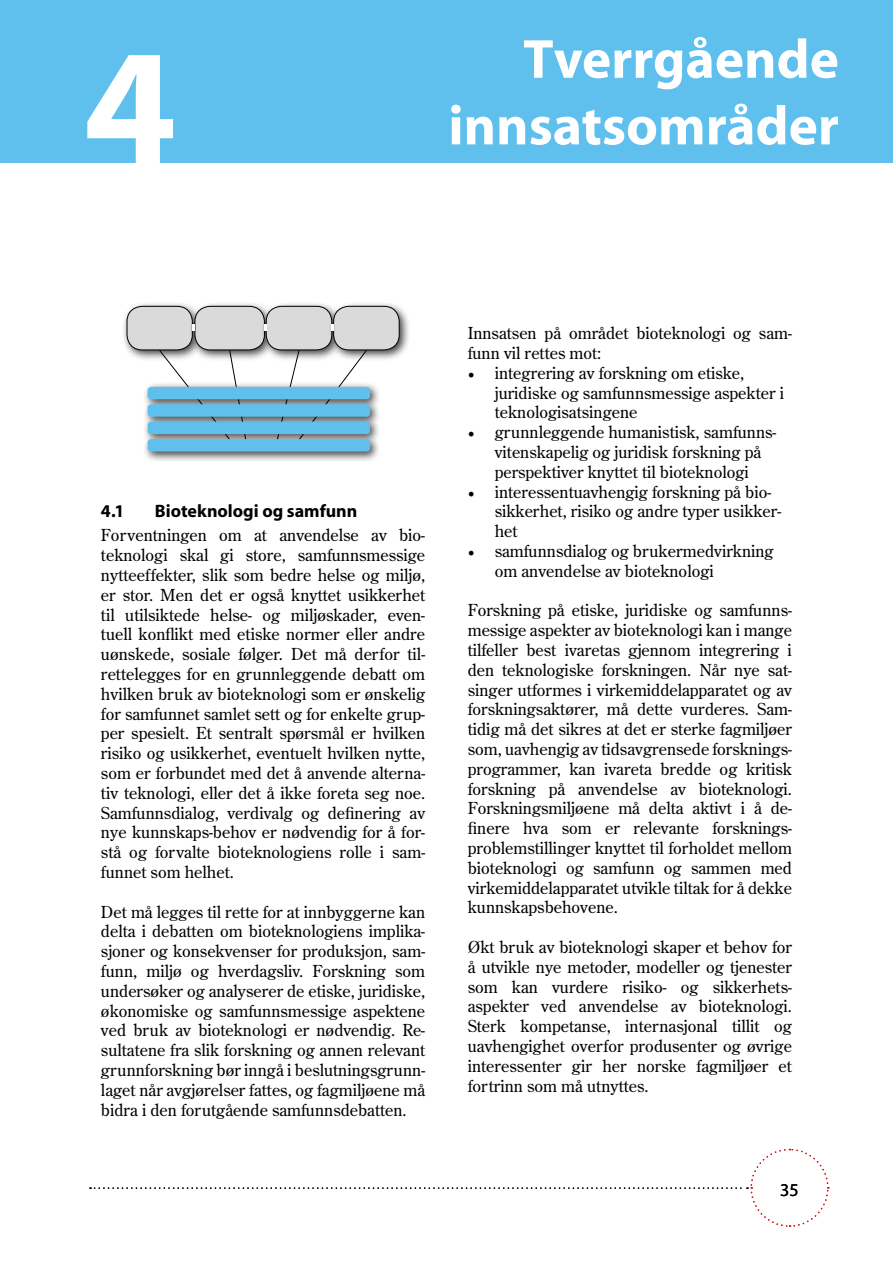
<style>
.page{position:relative;width:893px;height:1263px;background:#fff}
.page>*{position:absolute;margin:0;border:0;box-sizing:border-box;transform-origin:0 0}
.t1{font:700 168px "Dep Myriad";color:#fff}
.t2{font:700 55.5px/66.6px "Dep Myriad";color:#fff;text-align:right}
.t3{font:700 18px "Dep Myriad";color:#000}
.t4{font:18px "Dep Myriad";color:#000}
.t5{font:16.5px/19.8px "Dep Century Old Style";color:#000}
.s1{font-family:"Minion Pro";font-size:18px}
</style>
<div class="page">
<div style="left:0;top:0;width:893px;height:163px;background:#5fc0ee"></div>
<svg style="left:90px;top:1148px;width:739px;height:79px"></svg>
<svg style="left:290px;top:361px;width:69px;height:21px"></svg>
<svg style="left:167px;top:361px;width:69px;height:21px"></svg>
<div style="left:142px;top:382px;width:239px;height:29px;background:#000;opacity:.75"></div>
<div style="left:148px;top:387px;width:222px;height:12px;background:#5fc0ee;border-radius:3px"></div>
<div style="left:142px;top:399px;width:239px;height:29px;background:#000;opacity:.75"></div>
<div style="left:148px;top:404px;width:222px;height:13px;background:#5fc0ee;border-radius:3px"></div>
<div style="left:142px;top:416px;width:239px;height:30px;background:#000;opacity:.75"></div>
<div style="left:148px;top:422px;width:222px;height:12px;background:#5fc0ee;border-radius:3px"></div>
<div style="left:142px;top:434px;width:239px;height:29px;background:#000;opacity:.75"></div>
<div style="left:148px;top:439px;width:222px;height:12px;background:#5fc0ee;border-radius:3px"></div>
<div style="left:122px;top:301px;width:82px;height:60px;background:#000;opacity:.75"></div>
<div style="left:127px;top:306px;width:65px;height:44px;background:#dadada;border-radius:15px"></div>
<div style="left:127px;top:306px;width:65px;height:44px;border:1px solid #000;border-radius:15px"></div>
<div style="left:190px;top:301px;width:86px;height:60px;background:#000;opacity:.75"></div>
<div style="left:195px;top:306px;width:69px;height:44px;background:#dadada;border-radius:15px"></div>
<div style="left:195px;top:306px;width:70px;height:44px;border:1px solid #000;border-radius:15px"></div>
<div style="left:261px;top:301px;width:82px;height:60px;background:#000;opacity:.75"></div>
<div style="left:266px;top:306px;width:66px;height:44px;background:#dadada;border-radius:15px"></div>
<div style="left:266px;top:306px;width:66px;height:44px;border:1px solid #000;border-radius:15px"></div>
<div style="left:328px;top:301px;width:82px;height:60px;background:#000;opacity:.75"></div>
<div style="left:334px;top:306px;width:65px;height:44px;background:#dadada;border-radius:15px"></div>
<div style="left:333px;top:306px;width:66px;height:44px;border:1px solid #000;border-radius:15px"></div>
<svg style="left:192px;top:324px;width:3px;height:7px"></svg>
<svg style="left:264px;top:324px;width:2px;height:7px"></svg>
<svg style="left:332px;top:324px;width:2px;height:8px"></svg>
<h1 class="t1" style="left:83px;top:21px;width:95px">4</h1>
<h2 class="t2" style="left:448px;top:28px;width:392px">Tverrgående innsatsområder</h2>
<p class="t3" style="left:101px;top:502px;width:25px">4.1</p>
<p class="t3" style="left:155px;top:502px;width:204px">Bioteknologi og samfunn</p>
<p class="t5" style="left:101px;top:525px;width:326px;text-align:justify">Forventningen om at anvendelse av bio&shy;teknologi skal gi store, samfunnsmessige nytteeffekter, slik som bedre helse og miljø, er stor. Men det er også knyttet usikkerhet til utilsiktede helse- og miljøskader, even&shy;tuell konflikt med etiske normer eller andre uønskede, sosiale følger. Det må derfor til&shy;rettelegges for en grunnleggende debatt om hvilken bruk av bioteknologi som er ønskelig for samfunnet samlet sett og for enkelte grup&shy;per spesielt. Et sentralt spørsmål er hvilken risiko og usikkerhet, eventuelt hvilken nytte, som er forbundet med det å anvende alterna&shy;tiv teknologi, eller det å ikke foreta seg noe.<br>Samfunnsdialog, verdivalg og definering av nye kunnskaps-behov er nødvendig for å for&shy;stå og forvalte bioteknologiens rolle i sam&shy;funnet som helhet.</p>
<p class="t5" style="left:101px;top:901px;width:326px;text-align:justify">Det må legges til rette for at innbyggerne kan delta i debatten om bioteknologiens implika&shy;sjoner og konsekvenser for produksjon, sam&shy;funn, miljø og hverdagsliv. Forskning som undersøker og analyserer de etiske, juridiske, økonomiske og samfunnsmessige aspektene ved bruk av bioteknologi er nødvendig. Re&shy;sultatene fra slik forskning og annen relevant grunnforskning bør inngå i beslutningsgrunn&shy;laget når avgjørelser fattes, og fagmiljøene må bidra i den forutgående samfunnsdebatten.</p>
<p class="t5" style="left:468px;top:323px;width:326px">Innsatsen på området bioteknologi og sam&shy;funn vil rettes mot:</p>
<p class="t5" style="left:495px;top:363px;width:291px;text-indent:-27px"><span class="s1">•</span> integrering av forskning om etiske, juridiske og samfunnsmessige aspekter i teknologisatsingene</p>
<p class="t5" style="left:495px;top:422px;width:283px;text-indent:-27px"><span class="s1">•</span> grunnleggende humanistisk, samfunns&shy;vitenskapelig og juridisk forskning på perspektiver knyttet til bioteknologi</p>
<p class="t5" style="left:495px;top:481px;width:288px;text-indent:-27px"><span class="s1">•</span> interessentuavhengig forskning på bio&shy;sikkerhet, risiko og andre typer usikker&shy;het</p>
<p class="t5" style="left:495px;top:541px;width:280px;text-indent:-27px"><span class="s1">•</span> samfunnsdialog og brukermedvirkning om anvendelse av bioteknologi</p>
<p class="t5" style="left:468px;top:600px;width:326px;text-align:justify">Forskning på etiske, juridiske og samfunns&shy;messige aspekter av bioteknologi kan i mange tilfeller best ivaretas gjennom integrering i den teknologiske forskningen. Når nye sat&shy;singer utformes i virkemiddelapparatet og av forskningsaktører, må dette vurderes. Sam&shy;tidig må det sikres at det er sterke fagmiljøer som, uavhengig av tidsavgrensede forsknings&shy;programmer, kan ivareta bredde og kritisk forskning på anvendelse av bioteknologi.<br>Forskningsmiljøene må delta aktivt i å de&shy;finere hva som er relevante forsknings&shy;problemstillinger knyttet til forholdet mellom bioteknologi og samfunn og sammen med virkemiddelapparatet utvikle tiltak for å dekke kunnskapsbehovene.</p>
<p class="t5" style="left:468px;top:937px;width:326px;text-align:justify">Økt bruk av bioteknologi skaper et behov for å utvikle nye metoder, modeller og tjenester som kan vurdere risiko- og sikkerhets&shy;aspekter ved anvendelse av bioteknologi.<br>Sterk kompetanse, internasjonal tillit og uavhengighet overfor produsenter og øvrige interessenter gir her norske fagmiljøer et fortrinn som må utnyttes.</p>
<p class="t4" style="left:780px;top:1181px;width:20px">35</p>
</div>
